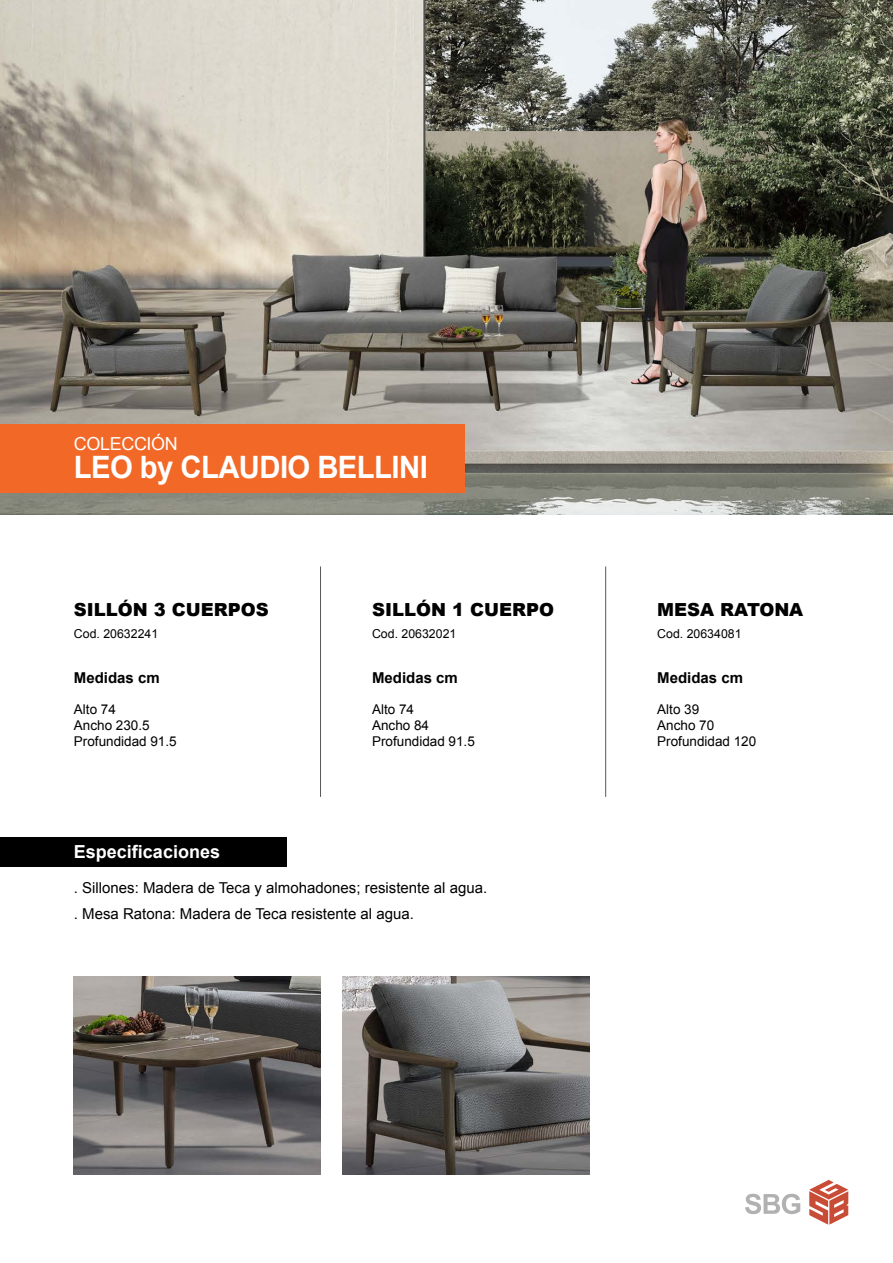
<style>
.page{position:relative;width:893px;height:1263px;background:#fff}
.page>*{position:absolute;margin:0;border:0;box-sizing:border-box;transform-origin:0 0}
.t1{font:700 30.9px "Arial";letter-spacing:-.02em;color:#fff;scale:.95 1}
.t2{font:900 18px "Arial";color:#000}
.t3{font:700 18px "Arial";color:#fff}
.t4{font:18px "Arial";letter-spacing:-.02em;color:#fff}
.t5{font:15px/25.5px "Arial";color:#000}
.t6{font:700 15px "Arial";color:#000}
.t7{font:13.5px/16.2px "Arial";color:#000}
.t8{font:12.3px "Arial";color:#000}
</style>
<div class="page">
<img style="left:343px;top:977px;width:247px;height:197px">
<img style="left:74px;top:977px;width:247px;height:197px">
<img style="left:0;top:0;width:893px;height:514px">
<div style="left:0;top:837px;width:287px;height:30px;background:#000"></div>
<div style="left:0;top:425px;width:464px;height:68px;background:#f26827"></div>
<hr style="left:605px;top:566px;width:1px;height:231px;background:#58595b">
<hr style="left:320px;top:566px;width:1px;height:231px;background:#58595b">
<svg style="left:809px;top:1180px;width:39px;height:45px"></svg>
<svg style="left:745px;top:1194px;width:55px;height:20px"></svg>
<p class="t4" style="left:74px;top:432px;width:105px">COLECCIÓN</p>
<h1 class="t1" style="left:74px;top:447px;width:374px">LEO by CLAUDIO BELLINI</h1>
<p class="t2" style="left:74px;top:597px;width:196px">SILLÓN 3 CUERPOS</p>
<p class="t8" style="left:74px;top:626px;width:86px">Cod. 20632241</p>
<p class="t2" style="left:372px;top:597px;width:183px">SILLÓN 1 CUERPO</p>
<p class="t8" style="left:372px;top:626px;width:86px">Cod. 20632021</p>
<p class="t6" style="left:74px;top:667px;width:87px">Medidas cm</p>
<p class="t6" style="left:372px;top:667px;width:87px">Medidas cm</p>
<p class="t7" style="left:74px;top:701px;width:104px">Alto 74<br>Ancho 230.5<br>Profundidad 91.5</p>
<p class="t7" style="left:372px;top:701px;width:104px">Alto 74<br>Ancho 84<br>Profundidad 91.5</p>
<p class="t3" style="left:74px;top:840px;width:148px">Especificaciones</p>
<p class="t5" style="left:74px;top:875px;width:415px">. Sillones: Madera de Teca y almohadones; resistente al agua. . Mesa Ratona: Madera de Teca resistente al agua.</p>
<p class="t2" style="left:657px;top:597px;width:147px">MESA RATONA</p>
<p class="t8" style="left:657px;top:626px;width:86px">Cod. 20634081</p>
<p class="t6" style="left:657px;top:667px;width:87px">Medidas cm</p>
<p class="t7" style="left:657px;top:701px;width:101px">Alto 39<br>Ancho 70<br>Profundidad 120</p>
</div>
